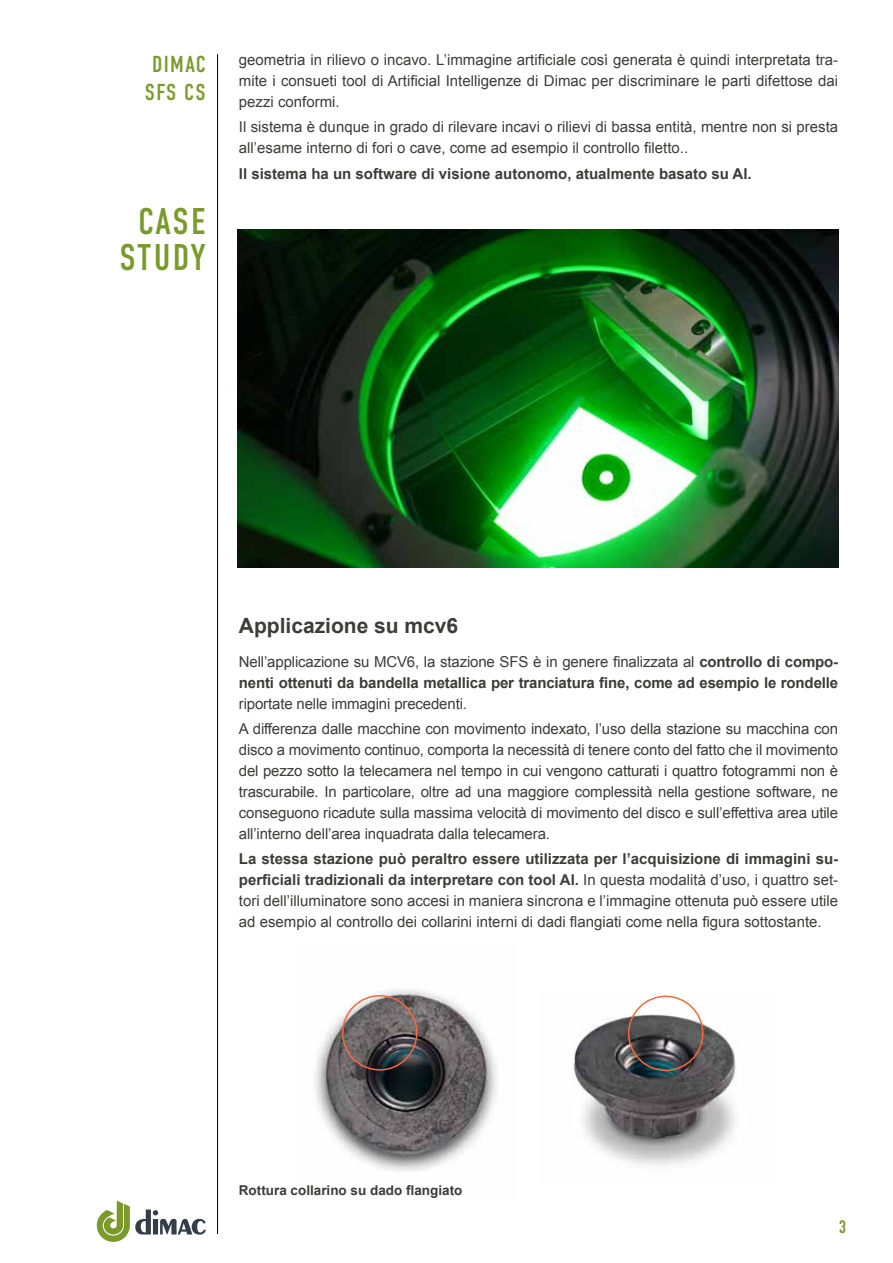
<style>
.page{position:relative;width:893px;height:1263px;background:#fff}
.page>*{position:absolute;margin:0;border:0;box-sizing:border-box;transform-origin:0 0}
.t1{font:37.2px/36.6px "DIN Condensed";letter-spacing:.045em;color:#7a9a2b;text-align:center}
.t2{font:23.1px/27.8px "DIN Condensed";letter-spacing:.06em;color:#7a9a2b;text-align:center}
.t3{font:700 21px "Arial";color:#3c3c3b}
.t4{font:18px "DIN Condensed";color:#7a9a2b}
.t5{font:15px/21px "Arial";color:#3c3c3b;text-align:justify}
.t6{font:700 15px/21px "Arial";letter-spacing:-.01em;color:#3c3c3b}
.t7{font:700 13.5px "Arial";color:#3c3c3b}
.s1{font-weight:400}
.s2{font-weight:700}
</style>
<div class="page">
<hr style="left:217px;top:54px;width:1px;height:1180px;background:#000">
<svg style="left:97px;top:1200px;width:109px;height:42px"></svg>
<img style="left:315px;top:990px;width:182px;height:181px">
<img style="left:573px;top:998px;width:163px;height:168px">
<div style="left:342px;top:995px;width:75px;height:75px;border:2px solid #f46a3a;border-radius:50%"></div>
<div style="left:628px;top:995px;width:75px;height:76px;border:2px solid #f46a3a;border-radius:50%"></div>
<img style="left:238px;top:230px;width:600px;height:338px">
<h2 class="t2" style="left:145px;top:51px;width:62px">DIMAC<br>SFS CS</h2>
<h1 class="t1" style="left:119px;top:203px;width:88px">CASE<br>STUDY</h1>
<p class="t5" style="left:239px;top:50px;width:601px">geometria in rilievo o incavo. L’immagine artificiale così generata è quindi interpretata tra&shy;mite i consueti tool di Artificial Intelligenze di Dimac per discriminare le parti difettose dai pezzi conformi.</p>
<p class="t5" style="left:239px;top:117px;width:601px">Il sistema è dunque in grado di rilevare incavi o rilievi di bassa entità, mentre non si presta all’esame interno di fori o cave, come ad esempio il controllo filetto..</p>
<p class="t6" style="left:239px;top:163px;width:514px">Il sistema ha un software di visione autonomo, atualmente basato su AI.</p>
<h3 class="t3" style="left:239px;top:611px;width:221px">Applicazione su mcv6</h3>
<p class="t6" style="left:239px;top:651px;width:601px"><span class="s1">Nell’applicazione su MCV6, la stazione SFS è in genere finalizzata al</span> controllo di compo&shy;nenti ottenuti da bandella metallica per tranciatura fine, come ad esempio le rondelle</p>
<p class="t5" style="left:239px;top:691px;width:601px;line-height:25.2px">riportate nelle immagini precedenti.<br>A differenza dalle macchine con movimento indexato, l’uso della stazione su macchina con</p>
<p class="t5" style="left:239px;top:739px;width:601px">disco a movimento continuo, comporta la necessità di tenere conto del fatto che il movimento del pezzo sotto la telecamera nel tempo in cui vengono catturati i quattro fotogrammi non è trascurabile. In particolare, oltre ad una maggiore complessità nella gestione software, ne conseguono ricadute sulla massima velocità di movimento del disco e sull’effettiva area utile all’interno dell’area inquadrata dalla telecamera.</p>
<p class="t5" style="left:239px;top:848px;width:601px"><span class="s2">La stessa stazione può peraltro essere utilizzata per l’acquisizione di immagini su&shy;perficiali tradizionali da interpretare con tool AI.</span> In questa modalità d’uso, i quattro set&shy;tori dell’illuminatore sono accesi in maniera sincrona e l’immagine ottenuta può essere utile ad esempio al controllo dei collarini interni di dadi flangiati come nella figura sottostante.</p>
<p class="t7" style="left:239px;top:1181px;width:225px">Rottura collarino su dado flangiato</p>
<p class="t4" style="left:839px;top:1217px;width:9px">3</p>
</div>
